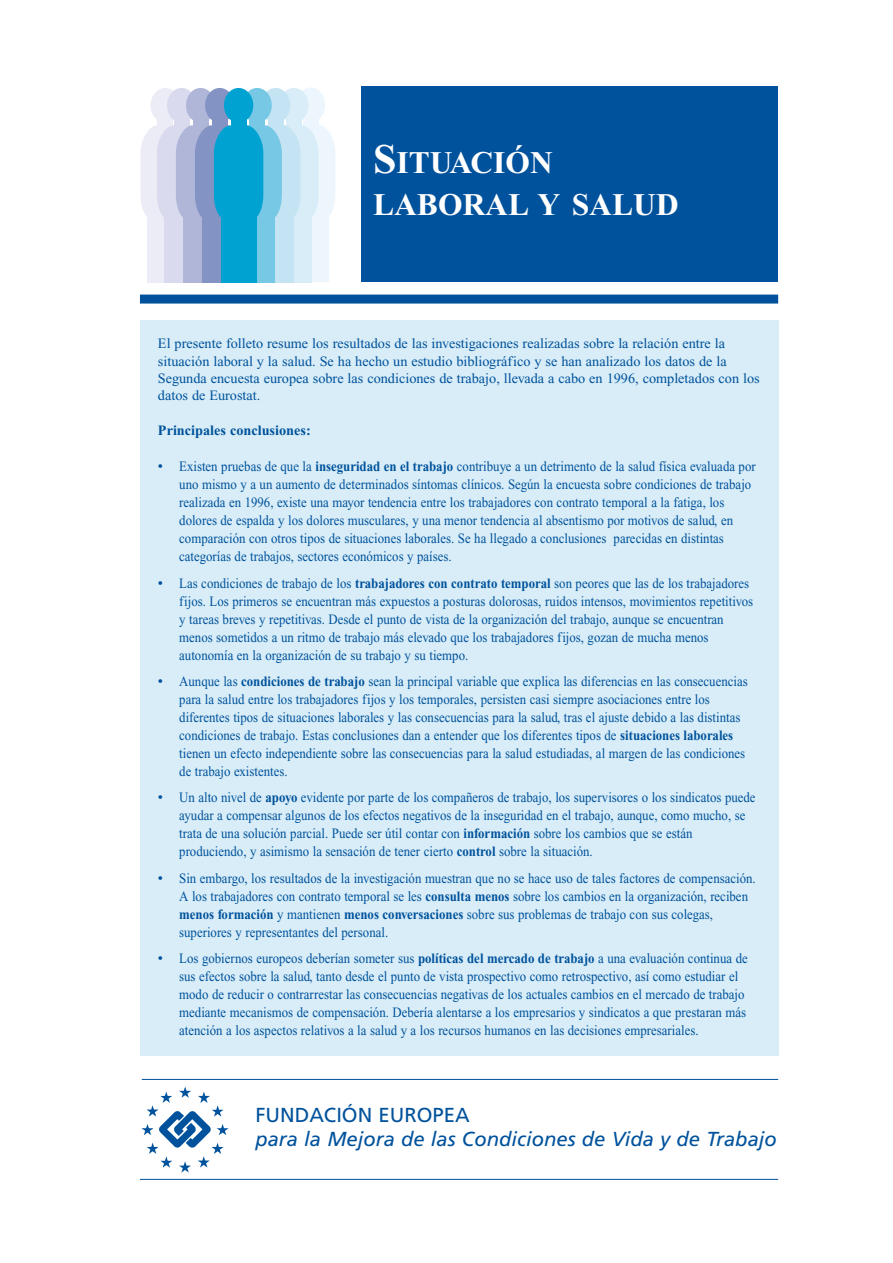
<style>
.page{position:relative;width:893px;height:1263px;background:#fff}
.page>*{position:absolute;margin:0;border:0;box-sizing:border-box;transform-origin:0 0}
.t1{font:700 31.5px/42px "Times New Roman";color:#fff}
.t2{font:italic 20.25px "Frutiger";color:#00529c}
.t3{font:20.25px "Frutiger";color:#00529c}
.t4{font:14.25px/18px "Times New Roman";color:#00529c;scale:.9 1}
.t5{font:14.25px/17.2px "Times New Roman";color:#00529c}
.t6{font:700 14.25px "Times New Roman";color:#00529c}
.s1{font-size:42px}
.s2{font-size:15px}
.s3{font-weight:700}
</style>
<div class="page">
<div style="left:361px;top:87px;width:417px;height:195px;background:#00529c"></div>
<div style="left:140px;top:320px;width:638px;height:736px;background:#d8edf7"></div>
<div style="left:140px;top:295px;width:638px;height:9px;background:#00529c"></div>
<hr style="left:140px;top:1179px;width:638px;height:1px;background:#00529c">
<hr style="left:142px;top:1079px;width:636px;height:1px;background:#00529c">
<img style="left:141px;top:1086px;width:87px;height:86px">
<div style="left:296px;top:87px;width:29px;height:35px;background:#edf6fc;border-radius:50%"></div>
<div style="left:303px;top:115px;width:15px;height:20px;background:#edf6fc"></div>
<div style="left:292px;top:182px;width:36px;height:100px;background:#edf6fc"></div>
<div style="left:151px;top:88px;width:29px;height:35px;background:#ececf6;border-radius:50%"></div>
<div style="left:158px;top:115px;width:15px;height:21px;background:#ececf6"></div>
<div style="left:147px;top:182px;width:36px;height:100px;background:#ececf6"></div>
<div style="left:167px;top:88px;width:29px;height:35px;background:#d9daed;border-radius:50%"></div>
<div style="left:174px;top:115px;width:15px;height:21px;background:#d9daed"></div>
<div style="left:164px;top:182px;width:36px;height:100px;background:#d9daed"></div>
<div style="left:186px;top:88px;width:29px;height:35px;background:#afb6d8;border-radius:50%"></div>
<div style="left:193px;top:115px;width:15px;height:21px;background:#afb6d8"></div>
<div style="left:183px;top:182px;width:35px;height:100px;background:#afb6d8"></div>
<div style="left:205px;top:88px;width:29px;height:35px;background:#8293c4;border-radius:50%"></div>
<div style="left:212px;top:115px;width:15px;height:21px;background:#8293c4"></div>
<div style="left:202px;top:182px;width:36px;height:100px;background:#8293c4"></div>
<div style="left:279px;top:88px;width:29px;height:35px;background:#d8edf7;border-radius:50%"></div>
<div style="left:286px;top:115px;width:15px;height:21px;background:#d8edf7"></div>
<div style="left:276px;top:182px;width:36px;height:100px;background:#d8edf7"></div>
<div style="left:261px;top:88px;width:29px;height:35px;background:#c4e4f3;border-radius:50%"></div>
<div style="left:268px;top:115px;width:15px;height:21px;background:#c4e4f3"></div>
<div style="left:258px;top:182px;width:36px;height:100px;background:#c4e4f3"></div>
<div style="left:242px;top:88px;width:30px;height:35px;background:#76c8e5;border-radius:50%"></div>
<div style="left:249px;top:115px;width:16px;height:21px;background:#76c8e5"></div>
<div style="left:239px;top:182px;width:36px;height:100px;background:#76c8e5"></div>
<div style="left:224px;top:88px;width:29px;height:35px;background:#00a2d2;border-radius:50%"></div>
<svg style="left:141px;top:125px;width:194px;height:96px"></svg>
<div style="left:231px;top:115px;width:15px;height:21px;background:#00a2d2"></div>
<div style="left:221px;top:182px;width:35px;height:100px;background:#00a2d2"></div>
<h1 class="t1" style="left:373px;top:145px;width:307px"><span class="s1">S</span>ITUACIÓN<br>LABORAL Y SALUD</h1>
<p class="t5" style="left:158px;top:336px;width:603px">El presente folleto resume los resultados de las investigaciones realizadas sobre la relación entre la situación laboral y la salud. Se ha hecho un estudio bibliográfico y se han analizado los datos de la Segunda encuesta europea sobre las condiciones de trabajo, llevada a cabo en 1996, completados con los datos de Eurostat.</p>
<p class="t6" style="left:158px;top:426px;width:154px">Principales conclusiones:</p>
<p class="t4" style="left:179px;top:459px;width:642px;text-indent:-21px"><span class="s2">•</span> Existen pruebas de que la <span class="s3">inseguridad en el trabajo</span> contribuye a un detrimento de la salud física evaluada por uno mismo y a un aumento de determinados síntomas clínicos. Según la encuesta sobre condiciones de trabajo realizada en 1996, existe una mayor tendencia entre los trabajadores con contrato temporal a la fatiga, los dolores de espalda y los dolores musculares, y una menor tendencia al absentismo por motivos de salud, en comparación con otros tipos de situaciones laborales. Se ha llegado a conclusiones parecidas en distintas categorías de trabajos, sectores económicos y países.</p>
<p class="t4" style="left:179px;top:575px;width:639px;text-indent:-21px"><span class="s2">•</span> Las condiciones de trabajo de los <span class="s3">trabajadores con contrato temporal</span> son peores que las de los trabajadores fijos. Los primeros se encuentran más expuestos a posturas dolorosas, ruidos intensos, movimientos repetitivos y tareas breves y repetitivas. Desde el punto de vista de la organización del trabajo, aunque se encuentran menos sometidos a un ritmo de trabajo más elevado que los trabajadores fijos, gozan de mucha menos autonomía en la organización de su trabajo y su tiempo.</p>
<p class="t4" style="left:179px;top:674px;width:633px;text-indent:-21px"><span class="s2">•</span> Aunque las <span class="s3">condiciones de trabajo</span> sean la principal variable que explica las diferencias en las consecuencias para la salud entre los trabajadores fijos y los temporales, persisten casi siempre asociaciones entre los diferentes tipos de situaciones laborales y las consecuencias para la salud, tras el ajuste debido a las distintas condiciones de trabajo. Estas conclusiones dan a entender que los diferentes tipos de <span class="s3">situaciones laborales </span>tienen un efecto independiente sobre las consecuencias para la salud estudiadas, al margen de las condiciones de trabajo existentes.</p>
<p class="t4" style="left:179px;top:790px;width:642px;text-indent:-21px"><span class="s2">•</span> Un alto nivel de <span class="s3">apoyo</span> evidente por parte de los compañeros de trabajo, los supervisores o los sindicatos puede ayudar a compensar algunos de los efectos negativos de la inseguridad en el trabajo, aunque, como mucho, se trata de una solución parcial. Puede ser útil contar con <span class="s3">información</span> sobre los cambios que se están produciendo, y asimismo la sensación de tener cierto <span class="s3">control</span> sobre la situación.</p>
<p class="t4" style="left:179px;top:870px;width:642px;text-indent:-21px"><span class="s2">•</span> Sin embargo, los resultados de la investigación muestran que no se hace uso de tales factores de compensación.<br>A los trabajadores con contrato temporal se les <span class="s3">consulta menos</span> sobre los cambios en la organización, reciben <span class="s3">menos formación</span> y mantienen <span class="s3">menos conversaciones</span> sobre sus problemas de trabajo con sus colegas, superiores y representantes del personal.</p>
<p class="t4" style="left:179px;top:951px;width:633px;text-indent:-21px"><span class="s2">•</span> Los gobiernos europeos deberían someter sus <span class="s3">políticas del mercado de trabajo</span> a una evaluación continua de sus efectos sobre la salud, tanto desde el punto de vista prospectivo como retrospectivo, así como estudiar el modo de reducir o contrarrestar las consecuencias negativas de los actuales cambios en el mercado de trabajo mediante mecanismos de compensación. Debería alentarse a los empresarios y sindicatos a que prestaran más atención a los aspectos relativos a la salud y a los recursos humanos en las decisiones empresariales.</p>
<h2 class="t3" style="left:255px;top:1107px;width:216px">FUNDACIÓN EUROPEA</h2>
<h2 class="t2" style="left:255px;top:1131px;width:523px">para la Mejora de las Condiciones de Vida y de Trabajo</h2>
</div>
